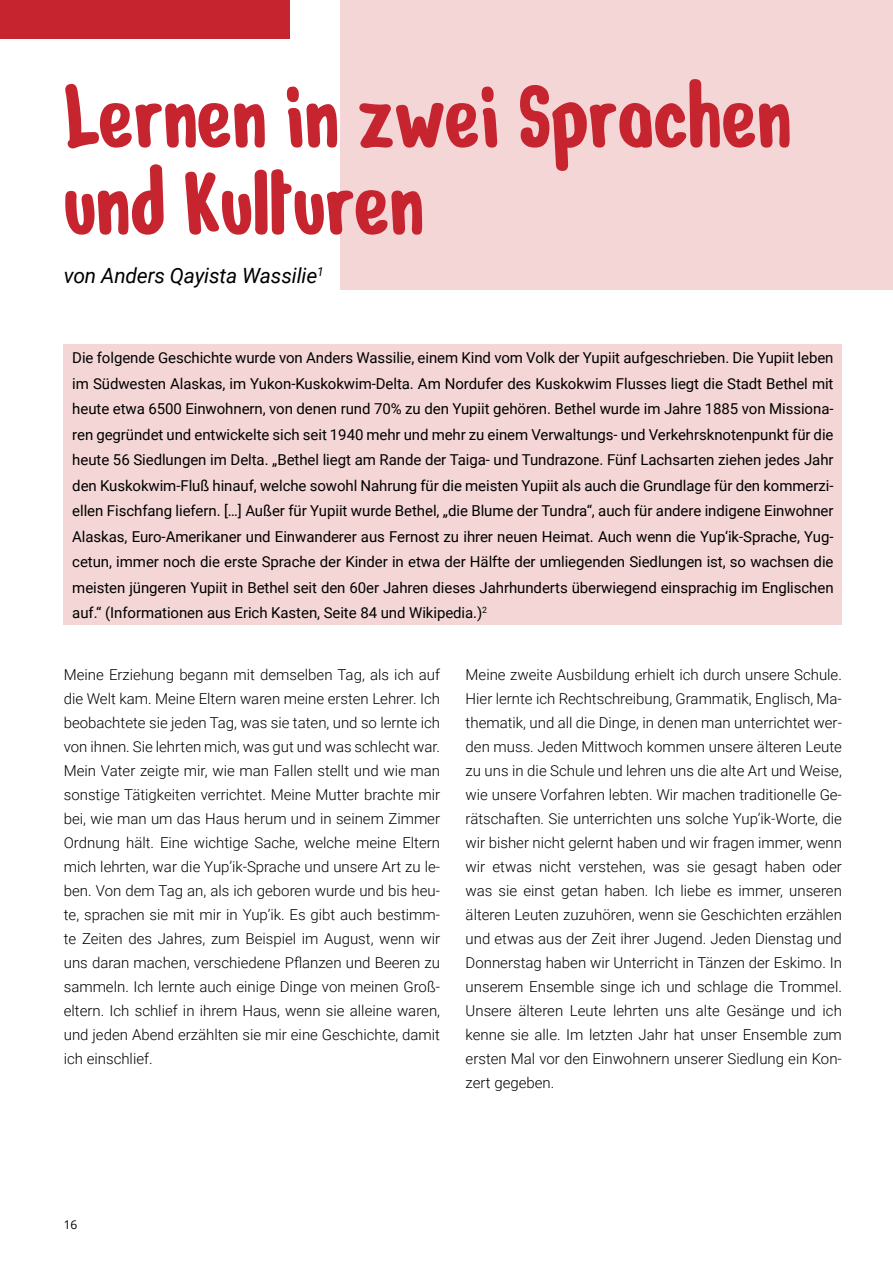
<style>
.page{position:relative;width:893px;height:1263px;background:#fff}
.page>*{position:absolute;margin:0;border:0;box-sizing:border-box;transform-origin:0 0}
.t1{font:108px/87px "Nerko One";color:#c62530;scale:.67 1}
.t2{font:italic 21px "Roboto";letter-spacing:-.01em;color:#000}
.t3{font:300 15px/24px "Roboto";color:#000;text-align:justify}
.t4{font:15px/25.5px "Roboto";letter-spacing:-.005em;color:#000;text-align:justify}
.t5{font:12px "Open Sans";color:#000}
</style>
<div class="page">
<div style="left:340px;top:0;width:553px;height:289px;background:#f4d6d6"></div>
<div style="left:0;top:0;width:289px;height:38px;background:#c62530"></div>
<div style="left:64px;top:344px;width:778px;height:281px;background:#f4d6d6"></div>
<h1 class="t1" style="left:64px;top:71px;width:1087px">Lernen in zwei Sprachen und Kulturen</h1>
<h2 class="t2" style="left:64px;top:260px;width:262px">von Anders Qayista Wassilie<sup>1</sup></h2>
<p class="t4" style="left:72px;top:344px;width:763px">Die folgende Geschichte wurde von Anders Wassilie, einem Kind vom Volk der Yupiit aufgeschrieben. Die Yupiit leben im Südwesten Alaskas, im Yukon-Kuskokwim-Delta. Am Nordufer des Kuskokwim Flusses liegt die Stadt Bethel mit heute etwa 6500 Einwohnern, von denen rund 70% zu den Yupiit gehören. Bethel wurde im Jahre 1885 von Missiona&shy;ren gegründet und entwickelte sich seit 1940 mehr und mehr zu einem Verwaltungs- und Verkehrsknotenpunkt für die heute 56 Siedlungen im Delta. „Bethel liegt am Rande der Taiga- und Tundrazone. Fünf Lachsarten ziehen jedes Jahr den Kuskokwim-Fluß hinauf, welche sowohl Nahrung für die meisten Yupiit als auch die Grundlage für den kommerzi&shy;ellen Fischfang liefern. […] Außer für Yupiit wurde Bethel, „die Blume der Tundra“, auch für andere indigene Einwohner Alaskas, Euro-Amerikaner und Einwanderer aus Fernost zu ihrer neuen Heimat. Auch wenn die Yup‘ik-Sprache, Yug&shy;cetun, immer noch die erste Sprache der Kinder in etwa der Hälfte der umliegenden Siedlungen ist, so wachsen die meisten jüngeren Yupiit in Bethel seit den 60er Jahren dieses Jahrhunderts überwiegend einsprachig im Englischen auf.“ (Informationen aus Erich Kasten, Seite 84 und Wikipedia.)<sup>2</sup></p>
<p class="t3" style="left:64px;top:662px;width:378px">Meine Erziehung begann mit demselben Tag, als ich auf die Welt kam. Meine Eltern waren meine ersten Lehrer. Ich beobachtete sie jeden Tag, was sie taten, und so lernte ich von ihnen. Sie lehrten mich, was gut und was schlecht war.<br>Mein Vater zeigte mir, wie man Fallen stellt und wie man sonstige Tätigkeiten verrichtet. Meine Mutter brachte mir bei, wie man um das Haus herum und in seinem Zimmer Ordnung hält. Eine wichtige Sache, welche meine Eltern mich lehrten, war die Yup’ik-Sprache und unsere Art zu le&shy;ben. Von dem Tag an, als ich geboren wurde und bis heu&shy;te, sprachen sie mit mir in Yup’ik. Es gibt auch bestimm&shy;te Zeiten des Jahres, zum Beispiel im August, wenn wir uns daran machen, verschiedene Pflanzen und Beeren zu sammeln. Ich lernte auch einige Dinge von meinen Groß&shy;eltern. Ich schlief in ihrem Haus, wenn sie alleine waren, und jeden Abend erzählten sie mir eine Geschichte, damit ich einschlief.</p>
<p class="t3" style="left:466px;top:662px;width:378px">Meine zweite Ausbildung erhielt ich durch unsere Schule.<br>Hier lernte ich Rechtschreibung, Grammatik, Englisch, Ma&shy;thematik, und all die Dinge, in denen man unterrichtet wer&shy;den muss. Jeden Mittwoch kommen unsere älteren Leute zu uns in die Schule und lehren uns die alte Art und Weise, wie unsere Vorfahren lebten. Wir machen traditionelle Ge&shy;rätschaften. Sie unterrichten uns solche Yup’ik-Worte, die wir bisher nicht gelernt haben und wir fragen immer, wenn wir etwas nicht verstehen, was sie gesagt haben oder was sie einst getan haben. Ich liebe es immer, unseren älteren Leuten zuzuhören, wenn sie Geschichten erzählen und etwas aus der Zeit ihrer Jugend. Jeden Dienstag und Donnerstag haben wir Unterricht in Tänzen der Eskimo. In unserem Ensemble singe ich und schlage die Trommel.<br>Unsere älteren Leute lehrten uns alte Gesänge und ich kenne sie alle. Im letzten Jahr hat unser Ensemble zum ersten Mal vor den Einwohnern unserer Siedlung ein Kon&shy;zert gegeben.</p>
<p class="t5" style="left:64px;top:1216px;width:15px">16</p>
</div>
